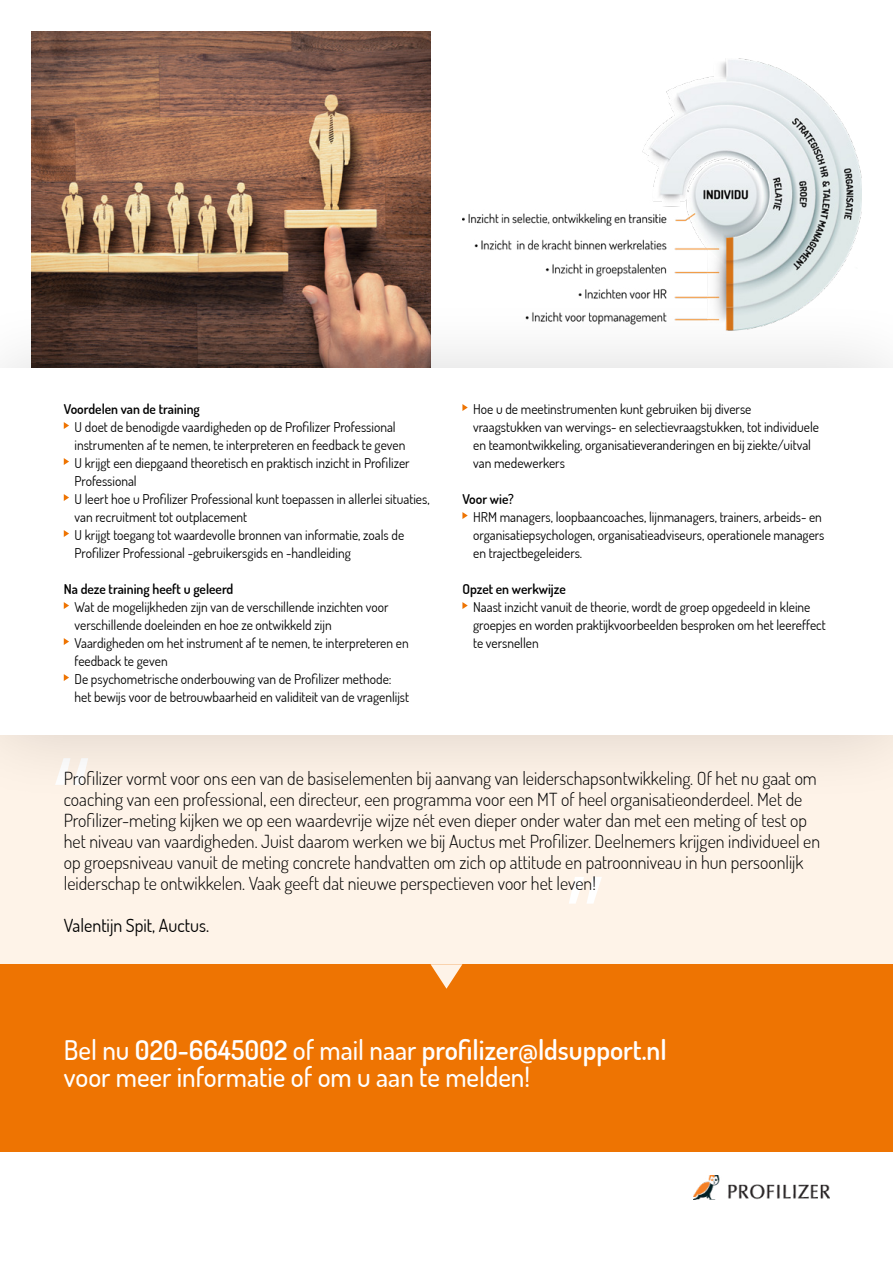
<style>
.page{position:relative;width:893px;height:1263px;background:#fff}
.page>*{position:absolute;margin:0;border:0;box-sizing:border-box;transform-origin:0 0}
.t1{font:500 27px/27px "Dosis";color:#fff}
.t2{font:300 18px/21px "Dosis";color:#000}
.t3{font:18px "Dosis";color:#000}
.t4{font:13.5px/18px "Dosis";color:#000}
.t5{font:600 13.5px "Dosis";color:#000}
.s1{font-weight:600}
</style>
<div class="page">
<div style="left:0;top:734px;width:893px;height:231px;background:#fef3e8"></div>
<svg style="left:569px;top:877px;width:33px;height:27px"></svg>
<div style="left:0;top:964px;width:893px;height:187px;background:#ee7402"></div>
<div style="left:0;top:296px;width:893px;height:510px;background:#000;opacity:.15"></div>
<div style="left:0;top:368px;width:893px;height:366px;background:#fff"></div>
<svg style="left:64px;top:422px;width:5px;height:7px"></svg>
<svg style="left:64px;top:458px;width:5px;height:7px"></svg>
<svg style="left:64px;top:494px;width:5px;height:7px"></svg>
<svg style="left:64px;top:530px;width:5px;height:7px"></svg>
<svg style="left:64px;top:602px;width:5px;height:7px"></svg>
<svg style="left:64px;top:638px;width:5px;height:7px"></svg>
<svg style="left:64px;top:674px;width:5px;height:7px"></svg>
<svg style="left:462px;top:404px;width:6px;height:7px"></svg>
<svg style="left:462px;top:512px;width:6px;height:7px"></svg>
<svg style="left:462px;top:602px;width:6px;height:7px"></svg>
<img style="left:32px;top:32px;width:399px;height:336px">
<img style="left:462px;top:59px;width:399px;height:276px">
<svg style="left:431px;top:964px;width:31px;height:25px"></svg>
<img style="left:693px;top:1175px;width:136px;height:24px">
<p class="t5" style="left:64px;top:399px;width:138px">Voordelen van de training</p>
<p class="t4" style="left:74px;top:417px;width:357px">U doet de benodigde vaardigheden op de Profilizer Professional instrumenten af te nemen, te interpreteren en feedback te geven<br>U krijgt een diepgaand theoretisch en praktisch inzicht in Profilizer Professional<br>U leert hoe u Profilizer Professional kunt toepassen in allerlei situaties, van recruitment tot outplacement<br>U krijgt toegang tot waardevolle bronnen van informatie, zoals de Profilizer Professional -gebruikersgids en -handleiding</p>
<p class="t5" style="left:64px;top:579px;width:171px">Na deze training heeft u geleerd</p>
<p class="t4" style="left:74px;top:597px;width:336px">Wat de mogelijkheden zijn van de verschillende inzichten voor verschillende doeleinden en hoe ze ontwikkeld zijn<br>Vaardigheden om het instrument af te nemen, te interpreteren en feedback te geven<br>De psychometrische onderbouwing van de Profilizer methode: het bewijs voor de betrouwbaarheid en validiteit van de vragenlijst</p>
<p class="t4" style="left:473px;top:399px;width:347px">Hoe u de meetinstrumenten kunt gebruiken bij diverse vraagstukken van wervings- en selectievraagstukken, tot individuele en teamontwikkeling, organisatieveranderingen en bij ziekte/uitval van medewerkers</p>
<p class="t5" style="left:462px;top:489px;width:53px">Voor wie?</p>
<p class="t4" style="left:473px;top:507px;width:353px">HRM managers, loopbaancoaches, lijnmanagers, trainers, arbeids- en organisatiepsychologen, organisatieadviseurs, operationele managers en trajectbegeleiders.</p>
<p class="t5" style="left:462px;top:579px;width:105px">Opzet en werkwijze</p>
<p class="t4" style="left:473px;top:597px;width:354px">Naast inzicht vanuit de theorie, wordt de groep opgedeeld in kleine groepjes en worden praktijkvoorbeelden besproken om het leereffect te versnellen</p>
<p class="t2" style="left:64px;top:767px;width:758px">Profilizer vormt voor ons een van de basiselementen bij aanvang van leiderschapsontwikkeling. Of het nu gaat om coaching van een professional, een directeur, een programma voor een MT of heel organisatieonderdeel. Met de Profilizer-meting kijken we op een waardevrije wijze nét even dieper onder water dan met een meting of test op het niveau van vaardigheden. Juist daarom werken we bij Auctus met Profilizer. Deelnemers krijgen individueel en op groepsniveau vanuit de meting concrete handvatten om zich op attitude en patroonniveau in hun persoonlijk leiderschap te ontwikkelen. Vaak geeft dat nieuwe perspectieven voor het leven!</p>
<h2 class="t3" style="left:64px;top:913px;width:147px">Valentijn Spit, Auctus.</h2>
<h1 class="t1" style="left:64px;top:1036px;width:604px">Bel nu <span class="s1">020-6645002</span> of mail naar <span class="s1">profilizer@ldsupport.nl </span>voor meer informatie of om u aan te melden!</h1>
</div>
